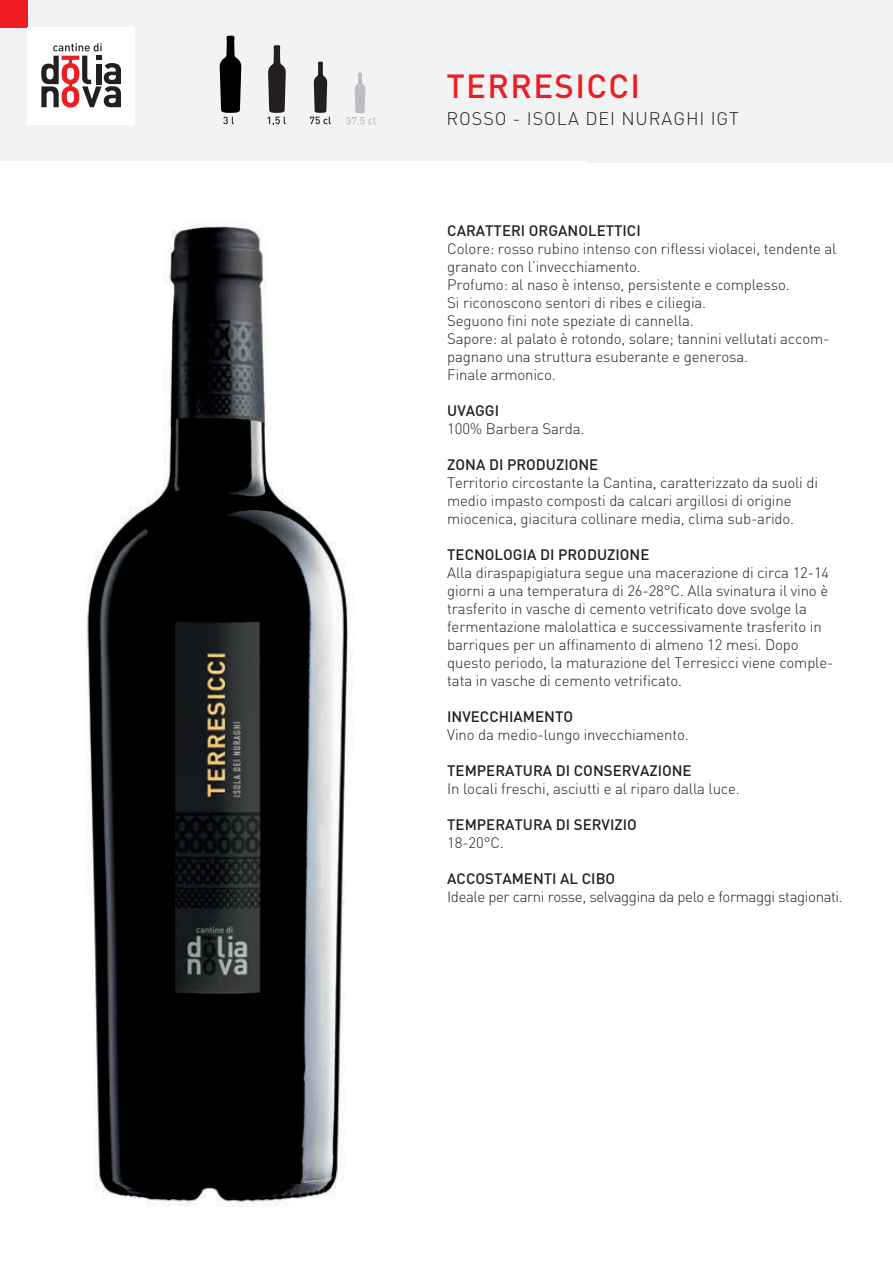
<style>
.page{position:relative;width:893px;height:1263px;background:#fff}
.page>*{position:absolute;margin:0;border:0;box-sizing:border-box;transform-origin:0 0}
.t1{font:500 33px "DIN Pro";letter-spacing:.04em;color:#ee1d23}
.t2{font:300 18px "DIN Pro";letter-spacing:.05em;color:#231f20}
.t3{font:300 15px/18px "DIN Pro";letter-spacing:-.01em;color:#231f20}
.t4{font:500 15px "DIN Pro";color:#231f20}
</style>
<div class="page">
<div style="left:0;top:0;width:893px;height:162px;background:#f2f3f4"></div>
<div style="left:0;top:0;width:27px;height:27px;background:#ee1d23"></div>
<div style="left:27px;top:27px;width:108px;height:98px;background:#fff"></div>
<svg style="left:41px;top:43px;width:80px;height:64px"></svg>
<img style="left:0;top:161px;width:587px;height:1046px">
<svg style="left:310px;top:62px;width:21px;height:62px"></svg>
<svg style="left:268px;top:45px;width:18px;height:80px"></svg>
<svg style="left:220px;top:36px;width:21px;height:88px"></svg>
<svg style="left:346px;top:73px;width:30px;height:52px"></svg>
<h1 class="t1" style="left:446px;top:64px;width:195px">TERRESICCI</h1>
<p class="t2" style="left:446px;top:106px;width:294px">ROSSO - ISOLA DEI NURAGHI IGT</p>
<p class="t4" style="left:447px;top:220px;width:195px">CARATTERI ORGANOLETTICI</p>
<p class="t3" style="left:447px;top:238px;width:391px">Colore: rosso rubino intenso con riflessi violacei, tendente al granato con l’invecchiamento.<br>Profumo: al naso è intenso, persistente e complesso.<br>Si riconoscono sentori di ribes e ciliegia.<br>Seguono fini note speziate di cannella.<br>Sapore: al palato è rotondo, solare; tannini vellutati accom&shy;pagnano una struttura esuberante e generosa.<br>Finale armonico.</p>
<p class="t4" style="left:447px;top:400px;width:53px">UVAGGI</p>
<p class="t3" style="left:447px;top:418px;width:139px">100% Barbera Sarda.</p>
<p class="t4" style="left:447px;top:454px;width:153px">ZONA DI PRODUZIONE</p>
<p class="t3" style="left:447px;top:472px;width:372px">Territorio circostante la Cantina, caratterizzato da suoli di medio impasto composti da calcari argillosi di origine miocenica, giacitura collinare media, clima sub-arido.</p>
<p class="t4" style="left:447px;top:544px;width:204px">TECNOLOGIA DI PRODUZIONE</p>
<p class="t3" style="left:447px;top:562px;width:388px">Alla diraspapigiatura segue una macerazione di circa 12-14 giorni a una temperatura di 26-28°C. Alla svinatura il vino è trasferito in vasche di cemento vetrificato dove svolge la fermentazione malolattica e successivamente trasferito in barriques per un affinamento di almeno 12 mesi. Dopo questo periodo, la maturazione del Terresicci viene comple&shy;tata in vasche di cemento vetrificato.</p>
<p class="t4" style="left:447px;top:706px;width:127px">INVECCHIAMENTO</p>
<p class="t3" style="left:447px;top:724px;width:243px">Vino da medio-lungo invecchiamento.</p>
<p class="t4" style="left:447px;top:760px;width:246px">TEMPERATURA DI CONSERVAZIONE</p>
<p class="t3" style="left:447px;top:778px;width:294px">In locali freschi, asciutti e al riparo dalla luce.</p>
<p class="t4" style="left:447px;top:814px;width:191px">TEMPERATURA DI SERVIZIO</p>
<p class="t3" style="left:447px;top:832px;width:58px">18-20°C.</p>
<p class="t4" style="left:447px;top:868px;width:170px">ACCOSTAMENTI AL CIBO</p>
<p class="t3" style="left:447px;top:886px;width:397px">Ideale per carni rosse, selvaggina da pelo e formaggi stagionati.</p>
</div>
